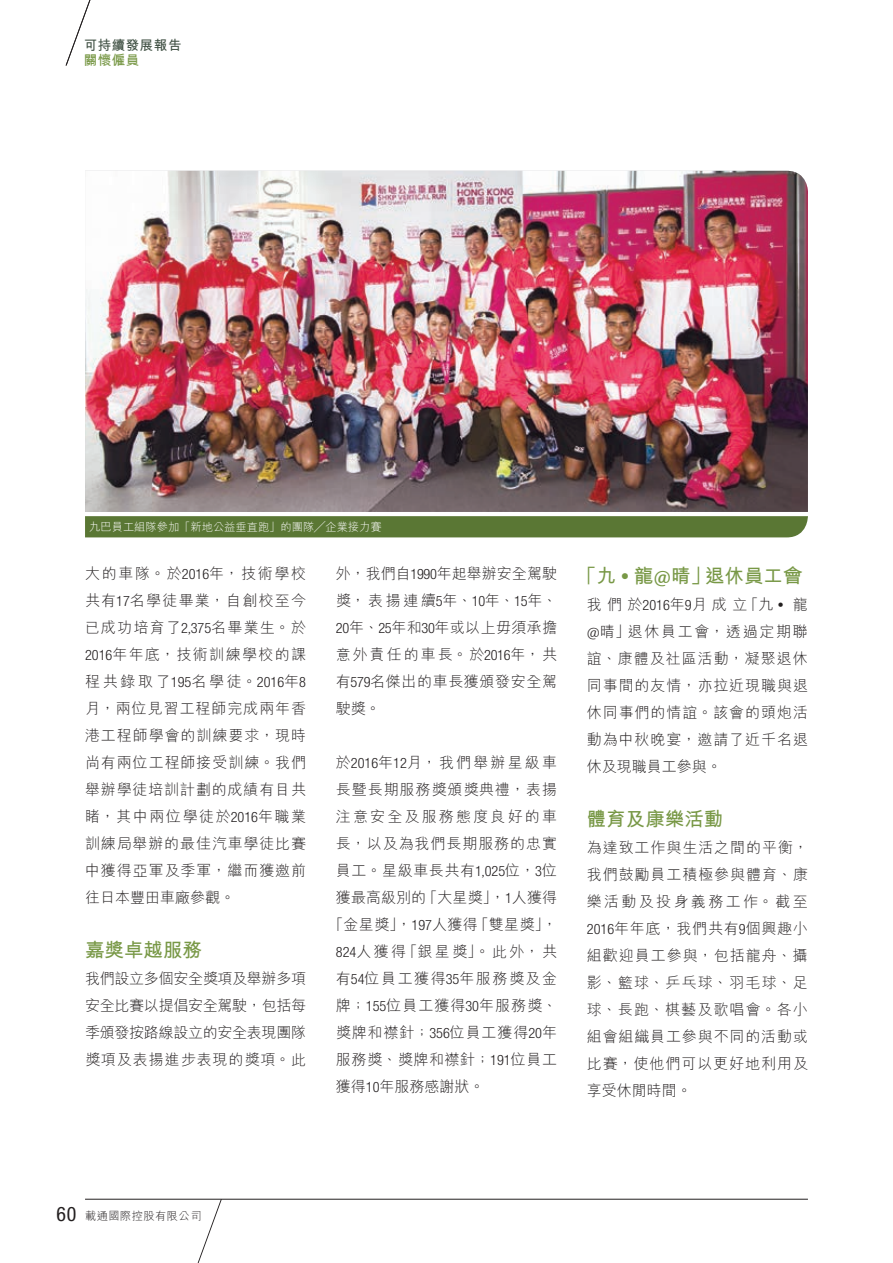
<style>
.page{position:relative;width:893px;height:1263px;background:#fff}
.page>*{position:absolute;margin:0;border:0;box-sizing:border-box;transform-origin:0 0}
.t1{font:700 19.5px "M Hei HK";color:#789846}
.t2{font:300 15px/27px "M Hei HK";letter-spacing:.06em;color:#231f20;text-align:justify}
.t3{font:300 15px "M Hei HK";letter-spacing:.04em;color:#231f20}
.t4{font:300 15px "M Hei HK";letter-spacing:.145em;color:#231f20}
.t5{font:300 15px "M Hei HK";letter-spacing:.02em;color:#231f20}
.t6{font:300 15px "M Hei HK";letter-spacing:.005em;color:#231f20}
.t7{font:300 15px "M Hei HK";letter-spacing:.1em;color:#231f20}
.t8{font:300 15px "M Hei HK";color:#231f20}
.t9{font:700 13.5px "M Hei HK";letter-spacing:.04em;color:#3d4e41}
.t10{font:700 13.5px "M Hei HK";color:#789846}
.t11{font:300 11.25px "M Hei HK";color:#fff}
.t12{font:300 11.25px "M Hei HK";letter-spacing:.04em;color:#231f20}
.s1{font-family:"Helvetica Neue LT Std";font-stretch:condensed;font-size:14.25px}
.s2{font-family:"Meta Headline Pro"}
.s3{font-family:"Meta Headline Pro";font-weight:400}
.s4{font-family:"Helvetica Neue LT Std";font-weight:400;font-stretch:condensed;font-size:19.95px}
</style>
<div class="page">
<hr style="left:85px;top:1199px;width:723px;height:1px;background:#231f20">
<svg style="left:180px;top:1199px;width:42px;height:64px"></svg>
<svg style="left:66px;top:0;width:25px;height:66px"></svg>
<div style="left:85px;top:516px;width:723px;height:21px;background:#5a7734"></div>
<img style="left:85px;top:171px;width:723px;height:341px">
<p class="t9" style="left:84px;top:35px;width:99px">可持續發展報告</p>
<p class="t10" style="left:84px;top:51px;width:57px">關懷僱員</p>
<p class="t11" style="left:89px;top:519px;width:294px">九巴員工組隊參加「新地公益垂直跑」的團隊╱企業接力賽</p>
<p class="t2" style="left:85px;top:559px;width:223px">大的車隊。於<span class="s1">2016</span>年，技術學校共有<span class="s1">17</span>名學徒畢業，自創校至今已成功培育了<span class="s1">2</span><span class="s2">,</span><span class="s1">375</span>名畢業生。於<span class="s1">2016</span>年年底，技術訓練學校的課程共錄取了<span class="s1">195</span>名學徒。<span class="s1">2016</span>年<span class="s1">8</span>月，兩位見習工程師完成兩年香港工程師學會的訓練要求，現時尚有兩位工程師接受訓練。我們舉辦學徒培訓計劃的成績有目共睹，其中兩位學徒於<span class="s1">2016</span>年職業訓練局舉辦的最佳汽車學徒比賽中獲得亞軍及季軍，繼而獲邀前往日本豐田車廠參觀。</p>
<h1 class="t1" style="left:85px;top:936px;width:118px">嘉獎卓越服務</h1>
<p class="t2" style="left:85px;top:964px;width:223px">我們設立多個安全獎項及舉辦多項安全比賽以提倡安全駕駛，包括每季頒發按路線設立的安全表現團隊獎項及表揚進步表現的獎項。此</p>
<p class="t2" style="left:336px;top:559px;width:223px">外，我們自<span class="s1">1990</span>年起舉辦安全駕駛獎，表揚連續<span class="s1">5</span>年、<span class="s1">10</span>年、<span class="s1">15</span>年、<span class="s1">20</span>年、<span class="s1">25</span>年和<span class="s1">30</span>年或以上毋須承擔意外責任的車長。於<span class="s1">2016</span>年，共有<span class="s1">579</span>名傑出的車長獲頒發安全駕駛獎。</p>
<p class="t4" style="left:336px;top:752px;width:223px">於<span class="s1">2016</span>年<span class="s1">12</span>月，我們舉辦星級車</p>
<p class="t2" style="left:336px;top:775px;width:223px">長暨長期服務獎頒獎典禮，表揚</p>
<p class="t4" style="left:336px;top:806px;width:223px">注意安全及服務態度良好的車</p>
<p class="t2" style="left:336px;top:829px;width:223px">長，以及為我們長期服務的忠實</p>
<p class="t3" style="left:336px;top:860px;width:223px">員工。星級車長共有<span class="s1">1</span><span class="s2">,</span><span class="s1">025</span>位，<span class="s1">3</span>位</p>
<p class="t6" style="left:336px;top:887px;width:223px">獲最高級別的「大星獎」，<span class="s1">1</span>人獲得</p>
<p class="t5" style="left:328px;top:914px;width:230px">「金星獎」，<span class="s1">197</span>人獲得「雙星獎」，</p>
<p class="t2" style="left:336px;top:937px;width:223px"><span class="s1">824</span>人獲得「銀星獎」。此外，共</p>
<p class="t7" style="left:336px;top:968px;width:223px">有<span class="s1">54</span>位員工獲得<span class="s1">35</span>年服務獎及金</p>
<p class="t2" style="left:336px;top:991px;width:223px">牌；<span class="s1">155</span>位員工獲得<span class="s1">30</span>年服務獎、</p>
<p class="t2" style="left:336px;top:1018px;width:223px">獎牌和襟針；<span class="s1">356</span>位員工獲得<span class="s1">20</span>年</p>
<p class="t3" style="left:336px;top:1049px;width:223px">服務獎、獎牌和襟針；<span class="s1">191</span>位員工</p>
<p class="t8" style="left:336px;top:1076px;width:150px">獲得<span class="s1">10</span>年服務感謝狀。</p>
<h1 class="t1" style="left:577px;top:562px;width:227px">「九 <span class="s3">•</span> 龍<span class="s3">@</span>晴」退休員工會</h1>
<p class="t2" style="left:587px;top:590px;width:223px">我們於<span class="s1">2016</span>年<span class="s1">9</span>月成立「九 <span class="s2">•</span> 龍<span class="s2">@</span>晴」退休員工會，透過定期聯誼、康體及社區活動，凝聚退休同事間的友情，亦拉近現職與退休同事們的情誼。該會的頭炮活動為中秋晚宴，邀請了近千名退休及現職員工參與。</p>
<h1 class="t1" style="left:587px;top:805px;width:138px">體育及康樂活動</h1>
<p class="t2" style="left:587px;top:833px;width:223px">為達致工作與生活之間的平衡，我們鼓勵員工積極參與體育、康樂活動及投身義務工作。截至<span class="s1">2016</span>年年底，我們共有<span class="s1">9</span>個興趣小組歡迎員工參與，包括龍舟、攝影、籃球、乒乓球、羽毛球、足球、長跑、棋藝及歌唱會。各小組會組織員工參與不同的活動或比賽，使他們可以更好地利用及享受休閒時間。</p>
<p class="t12" style="left:57px;top:1208px;width:147px"><span class="s4">60</span> 載通國際控股有限公司</p>
</div>
